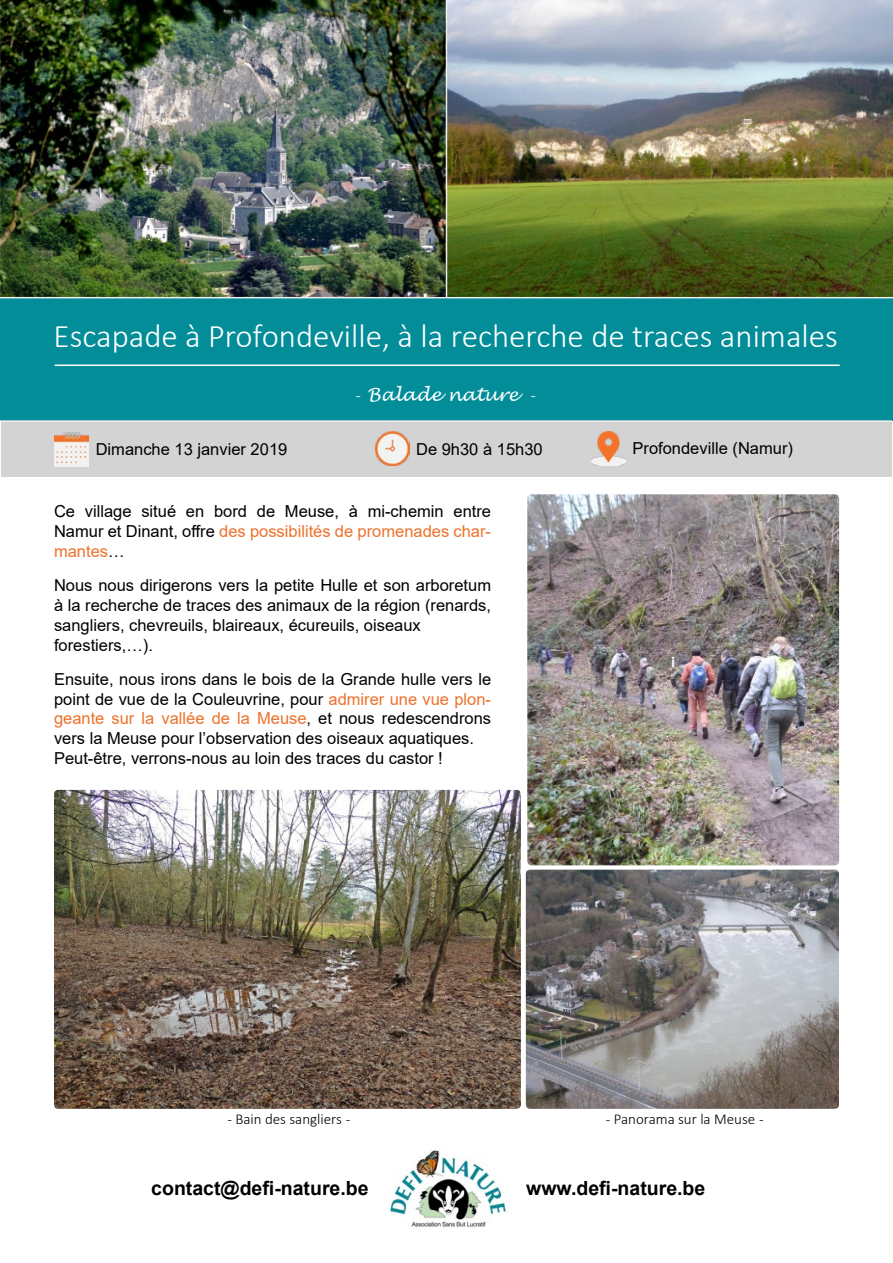
<style>
.page{position:relative;width:893px;height:1263px;background:#fff}
.page>*{position:absolute;margin:0;border:0;box-sizing:border-box;transform-origin:0 0}
.t1{font:300 33px "Calibri";color:#fff}
.t2{font:700 19.5px "Arial";color:#000}
.t3{font:italic 18px "Lucida Handwriting";color:#fff}
.t4{font:16.5px/19.8px "Arial";color:#000}
.t5{font:300 15px "Calibri";color:#000}
.s1{font-family:"Calibri";font-weight:300;font-style:normal}
.s2{color:#ee712c}
</style>
<div class="page">
<img style="left:0;top:0;width:446px;height:297px">
<div style="left:2px;top:421px;width:890px;height:55px;background:#d3d3d3"></div>
<img style="left:375px;top:432px;width:34px;height:34px">
<img style="left:591px;top:432px;width:34px;height:34px">
<img style="left:54px;top:433px;width:34px;height:33px">
<div style="left:0;top:298px;width:893px;height:123px;background:#038d99"></div>
<hr style="left:55px;top:364px;width:785px;height:2px;background:#fff">
<img style="left:447px;top:0;width:446px;height:297px">
<img style="left:389px;top:1150px;width:118px;height:77px">
<hr style="left:0;top:297px;width:893px;height:1px;background:#eee">
<hr style="left:446px;top:0;width:1px;height:298px;background:#eee">
<hr style="left:0;top:420px;width:892px;height:2px;background:#eee">
<img style="left:527px;top:494px;width:312px;height:371px">
<img style="left:54px;top:790px;width:467px;height:319px">
<img style="left:526px;top:870px;width:313px;height:239px">
<h1 class="t1" style="left:54px;top:315px;width:786px">Escapade à Profondeville, à la recherche de traces animales</h1>
<p class="t3" style="left:355px;top:383px;width:182px"><span class="s1">-</span> Balade nature <span class="s1">-</span></p>
<p class="t4" style="left:96px;top:439px;width:193px">Dimanche 13 janvier 2019</p>
<p class="t4" style="left:416px;top:439px;width:128px">De 9h30 à 15h30</p>
<p class="t4" style="left:632px;top:438px;width:162px">Profondeville (Namur)</p>
<p class="t4" style="left:54px;top:502px;width:439px;text-align:justify">Ce village situé en bord de Meuse, à mi-chemin entre Namur et Dinant, offre <span class="s2">des possibilités de promenades char&shy;mantes</span>…</p>
<p class="t4" style="left:54px;top:575px;width:439px">Nous nous dirigerons vers la petite Hulle et son arboretum à la recherche de traces des animaux de la région (renards, sangliers, chevreuils, blaireaux, écureuils, oiseaux forestiers,…).</p>
<p class="t4" style="left:54px;top:669px;width:439px">Ensuite, nous irons dans le bois de la Grande hulle vers le point de vue de la Couleuvrine, pour <span class="s2">admirer une vue plon&shy;geante sur la vallée de la Meuse</span>, et nous redescendrons vers la Meuse pour l’observation des oiseaux aquatiques.<br>Peut-être, verrons-nous au loin des traces du castor !</p>
<p class="t5" style="left:227px;top:1110px;width:125px">- Bain des sangliers -</p>
<p class="t5" style="left:606px;top:1110px;width:159px">- Panorama sur la Meuse -</p>
<p class="t2" style="left:151px;top:1174px;width:219px">contact@defi-nature.be</p>
<p class="t2" style="left:526px;top:1174px;width:181px">www.defi-nature.be</p>
</div>
